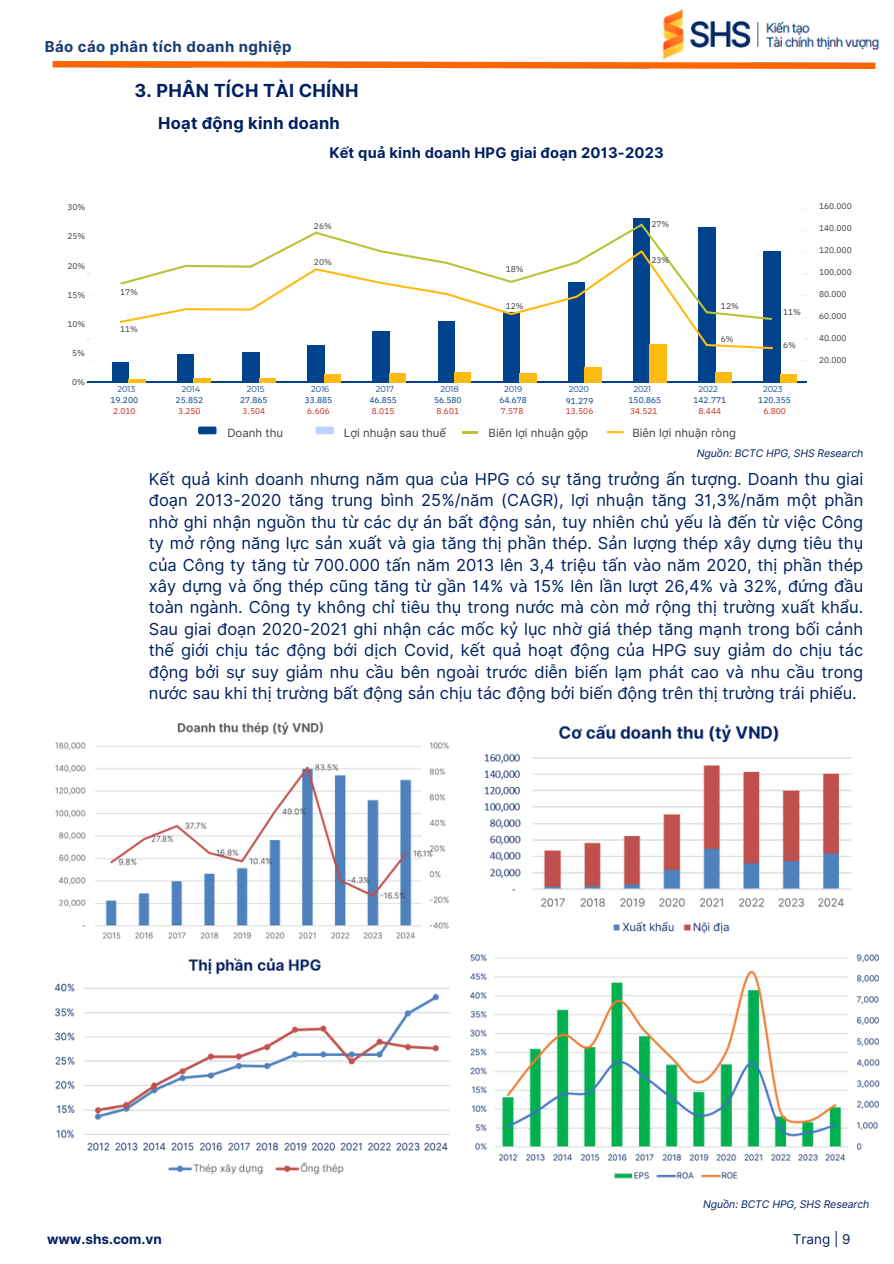
<style>
.page{position:relative;width:894px;height:1264px;background:#fff}
.page>*{position:absolute;margin:0;border:0;box-sizing:border-box;transform-origin:0 0}
.t1{font:700 18px "Inter";letter-spacing:.015em;color:#002060}
.t2{font:16.5px/21.3px "Inter";color:#002060;text-align:justify}
.t3{font:700 16.5px "Inter";letter-spacing:.015em;color:#002060}
.t4{font:700 15px "Inter";letter-spacing:.035em;color:#193a6f}
.t5{font:700 14.7px "Inter";letter-spacing:.015em;color:#002060}
.t6{font:700 13.5px "Inter";color:#002060}
.t7{font:13.5px "Inter";color:#002060}
.t8{font:11.4px "Inter";letter-spacing:.005em;color:#414042}
.t9{font:italic 10.5px "Inter";letter-spacing:-.005em;color:#002060}
.t10{font:8.4px/10.5px "IBM Plex Sans";color:#00438c;text-align:center}
.t11{font:8.4px "IBM Plex Sans";color:#414042}
.t12{font:8.4px "Montserrat";letter-spacing:-.01em;color:#00438c}
.s1{color:#cc2e1f}
</style>
<div class="page">
<img style="left:52px;top:62px;width:824px;height:7px">
<img style="left:662px;top:9px;width:218px;height:51px">
<hr style="left:88px;top:382px;width:718px;height:1px;background:#00438c">
<div style="left:112px;top:362px;width:17px;height:20px;background:#00438c"></div>
<div style="left:177px;top:354px;width:17px;height:28px;background:#00438c"></div>
<div style="left:242px;top:352px;width:17px;height:30px;background:#00438c"></div>
<div style="left:308px;top:346px;width:16px;height:36px;background:#00438c"></div>
<div style="left:373px;top:332px;width:16px;height:50px;background:#00438c"></div>
<div style="left:438px;top:321px;width:16px;height:61px;background:#00438c"></div>
<div style="left:503px;top:312px;width:16px;height:70px;background:#00438c"></div>
<div style="left:568px;top:283px;width:16px;height:99px;background:#00438c"></div>
<div style="left:633px;top:218px;width:16px;height:164px;background:#00438c"></div>
<div style="left:698px;top:227px;width:16px;height:155px;background:#00438c"></div>
<div style="left:763px;top:251px;width:16px;height:131px;background:#00438c"></div>
<svg style="left:129px;top:380px;width:16px;height:2px"></svg>
<hr style="left:194px;top:378px;width:16px;height:4px;background:#febc11">
<hr style="left:259px;top:378px;width:16px;height:4px;background:#febc11">
<div style="left:324px;top:375px;width:16px;height:7px;background:#febc11"></div>
<div style="left:389px;top:373px;width:16px;height:9px;background:#febc11"></div>
<div style="left:454px;top:372px;width:17px;height:10px;background:#febc11"></div>
<div style="left:519px;top:373px;width:17px;height:9px;background:#febc11"></div>
<div style="left:584px;top:367px;width:17px;height:15px;background:#febc11"></div>
<div style="left:649px;top:344px;width:17px;height:38px;background:#febc11"></div>
<div style="left:714px;top:373px;width:17px;height:9px;background:#febc11"></div>
<div style="left:779px;top:374px;width:17px;height:8px;background:#febc11"></div>
<svg style="left:119px;top:317px;width:653px;height:32px"></svg>
<svg style="left:120px;top:223px;width:651px;height:97px"></svg>
<div style="left:198px;top:426px;width:18px;height:8px;background:#00438c;border-radius:2px"></div>
<div style="left:315px;top:426px;width:19px;height:8px;background:#bed3ff;border-radius:2px"></div>
<svg style="left:463px;top:431px;width:14px;height:2px"></svg>
<svg style="left:606px;top:431px;width:17px;height:2px"></svg>
<img style="left:484px;top:724px;width:368px;height:210px">
<img style="left:54px;top:957px;width:396px;height:218px">
<img style="left:55px;top:721px;width:394px;height:218px">
<img style="left:470px;top:954px;width:410px;height:226px">
<p class="t4" style="left:45px;top:38px;width:248px">Báo cáo phân tích doanh nghiệp</p>
<h4 class="t1" style="left:134px;top:80px;width:225px">3. PHÂN TÍCH TÀI CHÍNH</h4>
<h3 class="t3" style="left:158px;top:113px;width:183px">Hoạt động kinh doanh</h3>
<p class="t11" style="left:67px;top:201px;width:19px">30%</p>
<p class="t11" style="left:67px;top:231px;width:19px">25%</p>
<p class="t11" style="left:67px;top:260px;width:19px">20%</p>
<p class="t11" style="left:67px;top:289px;width:19px">15%</p>
<p class="t11" style="left:67px;top:318px;width:19px">10%</p>
<p class="t11" style="left:72px;top:347px;width:14px">5%</p>
<p class="t11" style="left:72px;top:376px;width:14px">0%</p>
<p class="t11" style="left:120px;top:287px;width:19px">17%</p>
<p class="t11" style="left:120px;top:323px;width:19px">11%</p>
<p class="t5" style="left:329px;top:143px;width:336px">Kết quả kinh doanh HPG giai đoạn 2013-2023</p>
<p class="t11" style="left:314px;top:220px;width:19px">26%</p>
<p class="t11" style="left:314px;top:256px;width:19px">20%</p>
<p class="t11" style="left:505px;top:264px;width:19px">18%</p>
<p class="t11" style="left:505px;top:300px;width:19px">12%</p>
<p class="t11" style="left:651px;top:218px;width:19px">27%</p>
<h6 class="t11" style="left:651px;top:254px;width:19px">23%</h6>
<p class="t11" style="left:720px;top:300px;width:19px">12%</p>
<p class="t11" style="left:720px;top:333px;width:14px">6%</p>
<p class="t11" style="left:783px;top:306px;width:19px">11%</p>
<p class="t11" style="left:782px;top:339px;width:14px">6%</p>
<p class="t12" style="left:117px;top:384px;width:19px">2013</p>
<p class="t12" style="left:182px;top:384px;width:20px">2014</p>
<p class="t12" style="left:247px;top:384px;width:19px">2015</p>
<p class="t12" style="left:311px;top:384px;width:20px">2016</p>
<p class="t12" style="left:376px;top:384px;width:19px">2017</p>
<p class="t12" style="left:440px;top:384px;width:20px">2018</p>
<p class="t12" style="left:504px;top:384px;width:20px">2019</p>
<p class="t12" style="left:568px;top:384px;width:22px">2020</p>
<p class="t12" style="left:633px;top:384px;width:19px">2021</p>
<p class="t12" style="left:698px;top:384px;width:21px">2022</p>
<p class="t12" style="left:763px;top:384px;width:21px">2023</p>
<p class="t10" style="left:499px;top:395px;width:29px;text-align:left">64.678<br><span class="s1">7.578</span></p>
<p class="t10" style="left:111px;top:395px;width:29px">19.200<br><span class="s1">2.010</span></p>
<p class="t10" style="left:175px;top:395px;width:29px">25.852<br><span class="s1">3.250</span></p>
<p class="t10" style="left:240px;top:395px;width:29px">27.865<br><span class="s1">3.504</span></p>
<p class="t10" style="left:305px;top:395px;width:29px">33.885<br><span class="s1">6.606</span></p>
<p class="t10" style="left:369px;top:395px;width:29px">46.855<br><span class="s1">8.015</span></p>
<p class="t10" style="left:434px;top:395px;width:29px">56.580<br><span class="s1">8.601</span></p>
<p class="t10" style="left:628px;top:395px;width:34px;text-align:left">150.865<br><span class="s1">34.521</span></p>
<p class="t10" style="left:693px;top:395px;width:34px">142.771<br><span class="s1">8.444</span></p>
<h6 class="t10" style="left:758px;top:395px;width:34px">120.355<br><span class="s1">6.800</span></h6>
<p class="t10" style="left:565px;top:395px;width:29px;text-align:left">91.279<br><span class="s1">13.506</span></p>
<p class="t8" style="left:227px;top:425px;width:57px">Doanh thu</p>
<h1 class="t8" style="left:344px;top:425px;width:104px">Lợi nhuận sau thuế</h1>
<h2 class="t8" style="left:488px;top:425px;width:101px">Biên lợi nhuận gộp</h2>
<h4 class="t8" style="left:632px;top:425px;width:105px">Biên lợi nhuận ròng</h4>
<p class="t11" style="left:818px;top:201px;width:34px">160.000</p>
<p class="t11" style="left:818px;top:223px;width:34px">140.000</p>
<h6 class="t11" style="left:818px;top:245px;width:34px">120.000</h6>
<p class="t11" style="left:818px;top:267px;width:34px">100.000</p>
<p class="t11" style="left:818px;top:289px;width:29px">80.000</p>
<p class="t11" style="left:818px;top:311px;width:29px">60.000</p>
<p class="t11" style="left:818px;top:333px;width:29px">40.000</p>
<p class="t11" style="left:818px;top:355px;width:29px">20.000</p>
<p class="t9" style="left:696px;top:446px;width:168px">Nguồn: BCTC HPG, SHS Research</p>
<p class="t2" style="left:149px;top:468px;width:715px">Kết quả kinh doanh nhưng năm qua của HPG có sự tăng trưởng ấn tượng. Doanh thu giai đoạn 2013-2020 tăng trung bình 25%/năm (CAGR), lợi nhuận tăng 31,3%/năm một phần nhờ ghi nhận nguồn thu từ các dự án bất động sản, tuy nhiên chủ yếu là đến từ việc Công ty mở rộng năng lực sản xuất và gia tăng thị phần thép. Sản lượng thép xây dựng tiêu thụ của Công ty tăng từ 700.000 tấn năm 2013 lên 3,4 triệu tấn vào năm 2020, thị phần thép xây dựng và ống thép cũng tăng từ gần 14% và 15% lên lần lượt 26,4% và 32%, đứng đầu toàn ngành. Công ty không chỉ tiêu thụ trong nước mà còn mở rộng thị trường xuất khẩu.<br>Sau giai đoạn 2020-2021 ghi nhận các mốc kỷ lục nhờ giá thép tăng mạnh trong bối cảnh thế giới chịu tác động bới dịch Covid, kết quả hoạt động của HPG suy giảm do chịu tác động bởi sự suy giảm nhu cầu bên ngoài trước diễn biến lạm phát cao và nhu cầu trong nước sau khi thị trường bất động sản chịu tác động bởi biến động trên thị trường trái phiếu.</p>
<p class="t9" style="left:702px;top:1198px;width:168px">Nguồn: BCTC HPG, SHS Research</p>
<h6 class="t6" style="left:47px;top:1230px;width:116px">www.shs.com.vn</h6>
<h6 class="t7" style="left:792px;top:1230px;width:59px">Trang | 9</h6>
</div>
